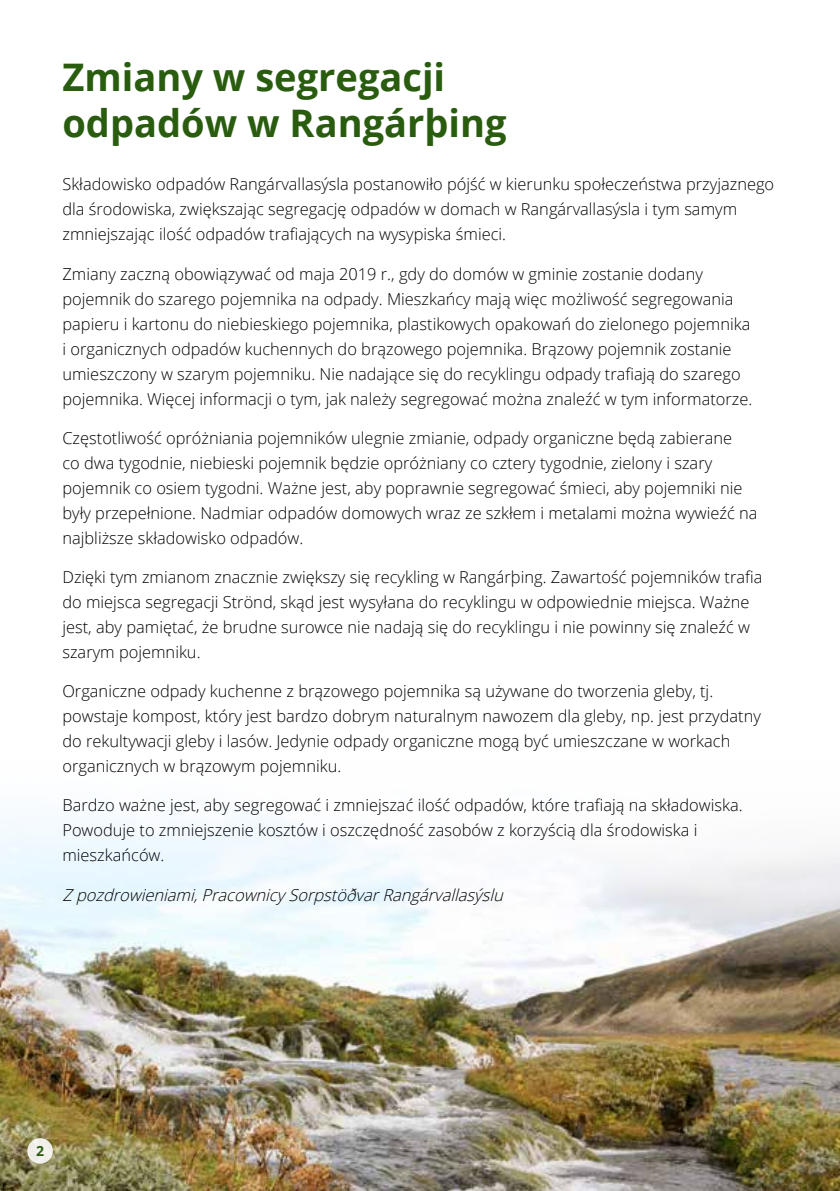
<style>
.page{position:relative;width:840px;height:1191px;background:#fff}
.page>*{position:absolute;margin:0;border:0;box-sizing:border-box;transform-origin:0 0}
.t1{font:700 38px/45.6px "Open Sans";color:#295c0f}
.t2{font:300 16.4px/25px "Open Sans";color:#000}
.t3{font:italic 300 16.4px "Open Sans";color:#000}
.t4{font:700 14px "Open Sans";color:#295c0f}
</style>
<div class="page">
<img style="left:0;top:817px;width:839px;height:374px">
<div style="left:27px;top:1138px;width:26px;height:25px;background:#f1f0ea;border-radius:50%"></div>
<h1 class="t1" style="left:62px;top:54px;width:445px">Zmiany w segregacji odpadów w Rangárþing</h1>
<p class="t2" style="left:62px;top:171px;width:713px">Składowisko odpadów Rangárvallasýsla postanowiło pójść w kierunku społeczeństwa przyjaznego dla środowiska, zwiększając segregację odpadów w domach w Rangárvallasýsla i tym samym zmniejszając ilość odpadów trafiających na wysypiska śmieci.</p>
<p class="t2" style="left:62px;top:261px;width:691px">Zmiany zaczną obowiązywać od maja 2019 r., gdy do domów w gminie zostanie dodany pojemnik do szarego pojemnika na odpady. Mieszkańcy mają więc możliwość segregowania papieru i kartonu do niebieskiego pojemnika, plastikowych opakowań do zielonego pojemnika i organicznych odpadów kuchennych do brązowego pojemnika. Brązowy pojemnik zostanie umieszczony w szarym pojemniku. Nie nadające się do recyklingu odpady trafiają do szarego pojemnika. Więcej informacji o tym, jak należy segregować można znaleźć w tym informatorze.</p>
<p class="t2" style="left:62px;top:425px;width:696px">Częstotliwość opróżniania pojemników ulegnie zmianie, odpady organiczne będą zabierane<br>co dwa tygodnie, niebieski pojemnik będzie opróżniany co cztery tygodnie, zielony i szary pojemnik co osiem tygodni. Ważne jest, aby poprawnie segregować śmieci, aby pojemniki nie były przepełnione. Nadmiar odpadów domowych wraz ze szkłem i metalami można wywieźć na najbliższe składowisko odpadów.</p>
<p class="t2" style="left:62px;top:564px;width:701px">Dzięki tym zmianom znacznie zwiększy się recykling w Rangárþing. Zawartość pojemników trafia do miejsca segregacji Strönd, skąd jest wysyłana do recyklingu w odpowiednie miejsca. Ważne jest, aby pamiętać, że brudne surowce nie nadają się do recyklingu i nie powinny się znaleźć w szarym pojemniku.</p>
<p class="t2" style="left:62px;top:678px;width:699px">Organiczne odpady kuchenne z brązowego pojemnika są używane do tworzenia gleby, tj. powstaje kompost, który jest bardzo dobrym naturalnym nawozem dla gleby, np. jest przydatny do rekultywacji gleby i lasów. Jedynie odpady organiczne mogą być umieszczane w workach organicznych w brązowym pojemniku.</p>
<p class="t2" style="left:62px;top:792px;width:681px">Bardzo ważne jest, aby segregować i zmniejszać ilość odpadów, które trafiają na składowiska.<br>Powoduje to zmniejszenie kosztów i oszczędność zasobów z korzyścią dla środowiska i mieszkańców.</p>
<p class="t3" style="left:62px;top:883px;width:447px">Zpozdrowieniami,Pracownicy SorpstöðvarRangárvallasýslu</p>
<p class="t4" style="left:36px;top:1140px;width:9px">2</p>
</div>
